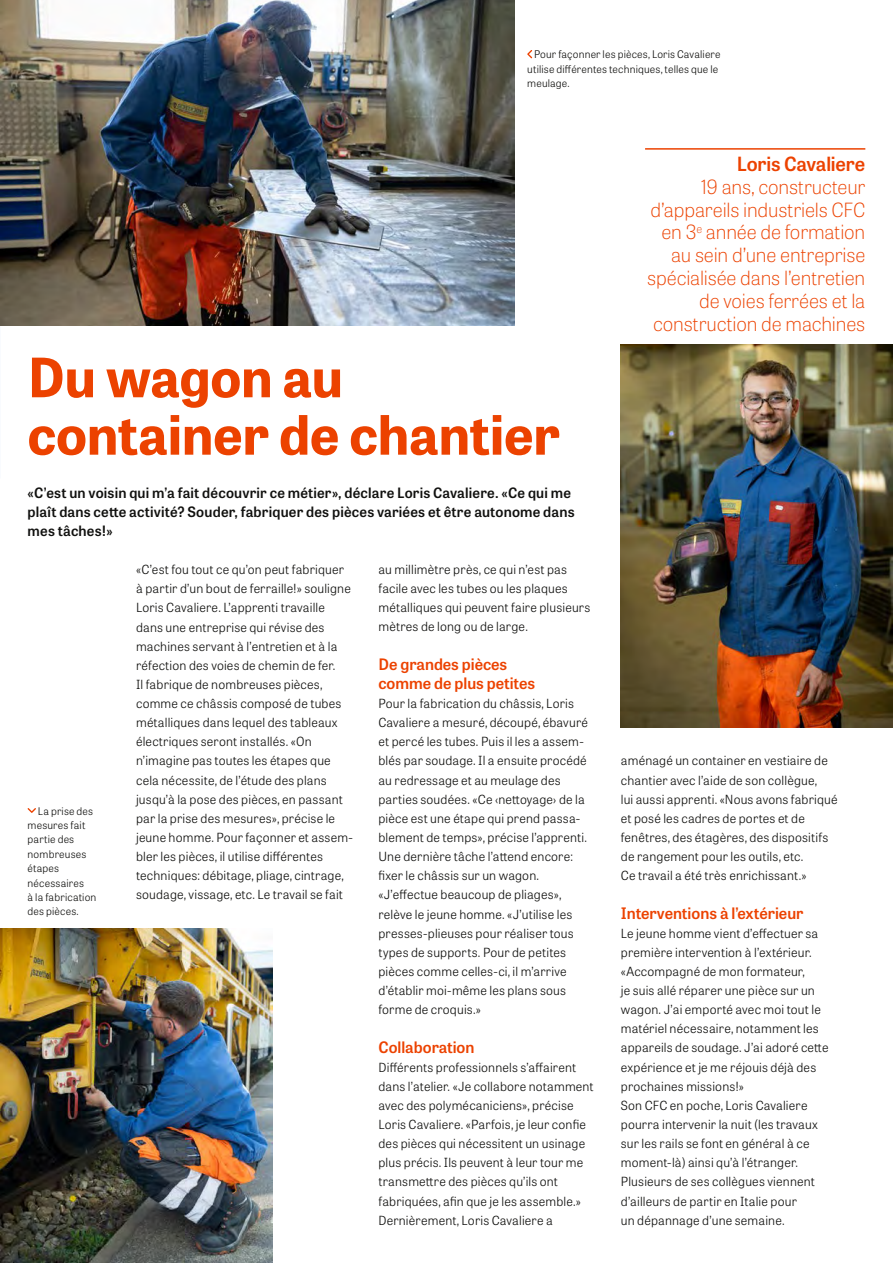
<style>
.page{position:relative;width:893px;height:1263px;background:#fff}
.page>*{position:absolute;margin:0;border:0;box-sizing:border-box;transform-origin:0 0}
.t1{font:700 54px/57.4px "Tablet Gothic";color:#ec4200}
.t2{font:100 19.5px/22.8px "Tablet Gothic";letter-spacing:-.01em;color:#ec4200;text-align:right}
.t3{font:600 19.5px "Tablet Gothic";letter-spacing:-.01em;color:#ec4200}
.t4{font:600 15.75px/19.2px "Tablet Gothic";color:#ec4200}
.t5{font:600 14.25px/19.2px "Tablet Gothic";letter-spacing:.015em;color:#11110f}
.t6{font:300 12.6px/19.2px "Tablet Gothic";letter-spacing:.015em;color:#11110f}
.t7{font:300 10.5px/14.4px "Tablet Gothic";letter-spacing:.015em;color:#11110f}
</style>
<div class="page">
<hr style="left:645px;top:148px;width:220px;height:2px;background:#ec4200">
<svg style="left:28px;top:808px;width:8px;height:5px"></svg>
<svg style="left:527px;top:50px;width:5px;height:8px"></svg>
<img style="left:0;top:0;width:514px;height:325px">
<img style="left:621px;top:344px;width:272px;height:383px">
<img style="left:0;top:928px;width:272px;height:335px">
<p class="t7" style="left:527px;top:47px;width:195px;text-indent:7px">Pour façonner les pièces, Loris Cavaliere utilise différentes techniques, telles que le meulage.</p>
<h1 class="t1" style="left:28px;top:347px;width:534px">Du wagon au container de chantier</h1>
<p class="t5" style="left:28px;top:482px;width:548px">«C’est un voisin qui m’a fait découvrir ce métier», déclare Loris Cavaliere. «Ce qui me plaît dans cette activité? Souder, fabriquer des pièces variées et être autonome dans mes tâches!»</p>
<p class="t7" style="left:28px;top:803px;width:70px;text-indent:10px">La prise des mesures fait partie des nombreuses étapes nécessaires<br>à la fabrication des pièces.</p>
<p class="t6" style="left:136px;top:559px;width:218px">«C’est fou tout ce qu’on peut fabriquer à partir d’un bout de ferraille!» souligne Loris Cavaliere. L’apprenti travaille dans une entreprise qui révise des machines servant à l’entretien et à la réfection des voies de chemin de fer.<br>Il fabrique de nombreuses pièces, comme ce châssis composé de tubes métalliques dans lequel des tableaux électriques seront installés. «On n’imagine pas toutes les étapes que cela nécessite, de l’étude des plans jusqu’à la pose des pièces, en passant par la prise des mesures», précise le jeune homme. Pour façonner et assem&shy;bler les pièces, il utilise différentes techniques: débitage, pliage, cintrage, soudage, vissage, etc. Le travail se fait</p>
<p class="t6" style="left:378px;top:559px;width:213px">au millimètre près, ce qui n’est pas facile avec les tubes ou les plaques métalliques qui peuvent faire plusieurs mètres de long ou de large.</p>
<p class="t4" style="left:378px;top:654px;width:158px">De grandes pièces comme de plus petites</p>
<p class="t6" style="left:378px;top:693px;width:211px">Pour la fabrication du châssis, Loris Cavaliere a mesuré, découpé, ébavuré et percé les tubes. Puis il les a assem&shy;blés par soudage. Il a ensuite procédé au redressage et au meulage des parties soudées. «Ce ‹nettoyage› de la pièce est une étape qui prend passa&shy;blement de temps», précise l’apprenti.<br>Une dernière tâche l’attend encore: fixer le châssis sur un wagon. «J’effectue beaucoup de pliages», relève le jeune homme. «J’utilise les presses-plieuses pour réaliser tous types de supports. Pour de petites pièces comme celles-ci, il m’arrive d’établir moi-même les plans sous forme de croquis.»</p>
<p class="t4" style="left:378px;top:1036px;width:97px">Collaboration</p>
<p class="t6" style="left:378px;top:1057px;width:217px">Différents professionnels s’affairent dans l’atelier. «Je collabore notamment avec des polymécaniciens», précise Loris Cavaliere. «Parfois, je leur confie des pièces qui nécessitent un usinage plus précis. Ils peuvent à leur tour me transmettre des pièces qu’ils ont fabriquées, afin que je les assemble.» Dernièrement, Loris Cavaliere a</p>
<h2 class="t3" style="left:737px;top:150px;width:130px">Loris Cavaliere</h2>
<h2 class="t2" style="left:647px;top:175px;width:220px">19 ans, constructeur d’appareils industriels CFC en 3<sup>e</sup> année de formation au sein d’une entreprise spécialisée dans l’entretien de voies ferrées et la construction de machines</h2>
<p class="t6" style="left:621px;top:751px;width:218px">aménagé un container en vestiaire de chantier avec l’aide de son collègue,<br>lui aussi apprenti. «Nous avons fabriqué et posé les cadres de portes et de fenêtres, des étagères, des dispositifs de rangement pour les outils, etc.<br>Ce travail a été très enrichissant.»</p>
<p class="t4" style="left:621px;top:902px;width:184px">Interventions à l’extérieur</p>
<p class="t6" style="left:621px;top:923px;width:209px">Le jeune homme vient d’effectuer sa première intervention à l’extérieur. «Accompagné de mon formateur,<br>je suis allé réparer une pièce sur un wagon. J’ai emporté avec moi tout le matériel nécessaire, notamment les appareils de soudage. J’ai adoré cette expérience et je me réjouis déjà des prochaines missions!»<br>Son CFC en poche, Loris Cavaliere pourra intervenir la nuit (les travaux sur les rails se font en général à ce moment-là) ainsi qu’à l’étranger.<br>Plusieurs de ses collègues viennent d’ailleurs de partir en Italie pour<br>un dépannage d’une semaine.</p>
</div>
